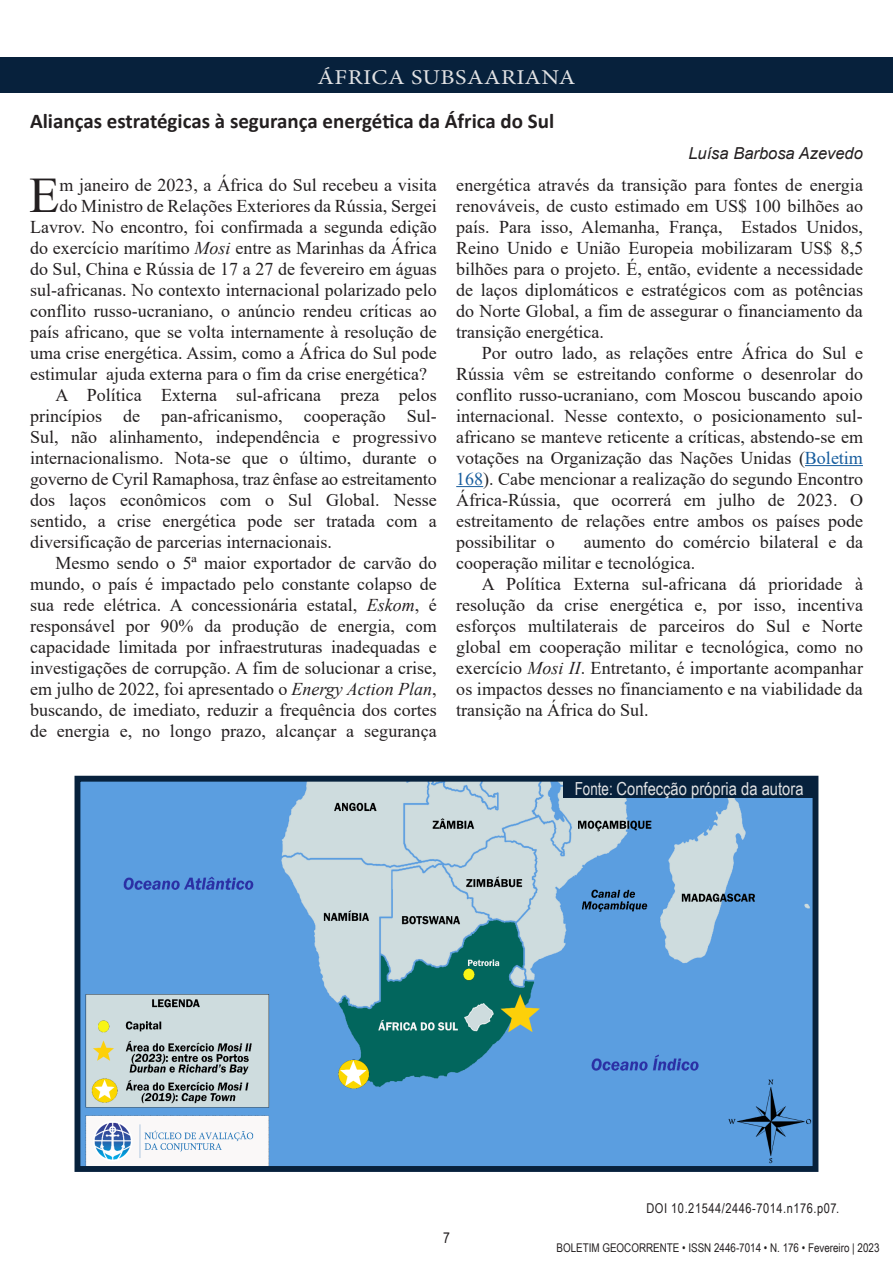
<style>
.page{position:relative;width:893px;height:1263px;background:#fff}
.page>*{position:absolute;margin:0;border:0;box-sizing:border-box;transform-origin:0 0}
.INÍCIO_DO_TEXTO{font:49.65px "Times New Roman";color:#231f20}
.Título_das_seções__R{font:21.15px "Minion Pro";letter-spacing:.02em;color:#e0e1e3;scale:1.14 1}
.TÍTULO{font:700 21px "Calibri";color:#231f20}
.FORMATAÇÃO_TEXTO{font:18px/21px "Times New Roman";color:#231f20;text-align:justify}
.INÍCIO_DO_TEXTO-2{font:18px "Times New Roman";color:#231f20}
.t1{font:18px "Arial Narrow";color:#e0e1e3;scale:.91 1}
.NOME_DO_PESQUISADOR{font:italic 16.5px "Arial";color:#231f20}
.t2{font:15px "Arial Narrow";color:#231f20}
.NOME_DO_PESQUISADOR-2{font:13.5px "Arial Narrow";letter-spacing:.04em;color:#231f20}
.t3{font:12px "Arial Narrow";color:#231f20}
.s1{font-style:italic}
.s2{color:#175d9e}
</style>
<div class="page">
<img style="left:82px;top:783px;width:729px;height:382px">
<div style="left:75px;top:776px;width:743px;height:396px;border:6px solid #07213c"></div>
<div style="left:564px;top:780px;width:251px;height:18px;background:#07213c"></div>
<hr style="left:805px;top:465px;width:58px;height:1px;background:#175d9e">
<svg style="left:456px;top:486px;width:27px;height:1px"></svg>
<div style="left:0;top:57px;width:893px;height:36px;background:#07213c"></div>
<p class="Título_das_seções__R" style="left:318px;top:63px;width:228px">ÁFRICA SUBSAARIANA</p>
<p class="TÍTULO" style="left:30px;top:106px;width:526px">Alianças estratégicas à segurança energética da África do Sul</p>
<p class="NOME_DO_PESQUISADOR" style="left:688px;top:143px;width:176px">Luísa Barbosa Azevedo</p>
<p class="INÍCIO_DO_TEXTO" style="left:29px;top:160px;width:32px">E</p>
<p class="INÍCIO_DO_TEXTO-2" style="left:59px;top:172px;width:379px">m janeiro de 2023, a África do Sul recebeu a visita</p>
<p class="INÍCIO_DO_TEXTO-2" style="left:59px;top:193px;width:379px">do Ministro de Relações Exteriores da Rússia, Sergei</p>
<p class="INÍCIO_DO_TEXTO-2" style="left:30px;top:214px;width:408px">Lavrov. No encontro, foi confirmada a segunda edição</p>
<p class="INÍCIO_DO_TEXTO-2" style="left:30px;top:235px;width:408px">do exercício marítimo <span class="s1">Mosi</span> entre as Marinhas da África</p>
<p class="INÍCIO_DO_TEXTO-2" style="left:30px;top:256px;width:408px">do Sul, China e Rússia de 17 a 27 de fevereiro em águas</p>
<p class="INÍCIO_DO_TEXTO-2" style="left:30px;top:277px;width:408px">sul-africanas. No contexto internacional polarizado pelo</p>
<p class="INÍCIO_DO_TEXTO-2" style="left:30px;top:298px;width:408px">conflito russo-ucraniano, o anúncio rendeu críticas ao</p>
<p class="INÍCIO_DO_TEXTO-2" style="left:30px;top:319px;width:408px">país africano, que se volta internamente à resolução de</p>
<p class="INÍCIO_DO_TEXTO-2" style="left:30px;top:340px;width:408px">uma crise energética. Assim, como a África do Sul pode</p>
<p class="INÍCIO_DO_TEXTO-2" style="left:30px;top:361px;width:398px">estimular ajuda externa para o fim da crise energética?</p>
<p class="FORMATAÇÃO_TEXTO" style="left:30px;top:383px;width:408px;text-indent:26px">A Política Externa sul-africana preza pelos princípios de pan-africanismo, cooperação Sul-Sul, não alinhamento, independência e progressivo internacionalismo. Nota-se que o último, durante o governo de Cyril Ramaphosa, traz ênfase ao estreitamento dos laços econômicos com o Sul Global. Nesse sentido, a crise energética pode ser tratada com a diversificação de parcerias internacionais.</p>
<p class="FORMATAÇÃO_TEXTO" style="left:30px;top:551px;width:408px;text-indent:26px">Mesmo sendo o 5ª maior exportador de carvão do mundo, o país é impactado pelo constante colapso de sua rede elétrica. A concessionária estatal, <span class="s1">Eskom</span>, é responsável por 90% da produção de energia, com capacidade limitada por infraestruturas inadequadas e investigações de corrupção. A fim de solucionar a crise, em julho de 2022, foi apresentado o <span class="s1">Energy Action Plan</span>, buscando, de imediato, reduzir a frequência dos cortes de energia e, no longo prazo, alcançar a segurança</p>
<p class="FORMATAÇÃO_TEXTO" style="left:456px;top:173px;width:408px">energética através da transição para fontes de energia renováveis, de custo estimado em US$ 100 bilhões ao país. Para isso, Alemanha, França, Estados Unidos, Reino Unido e União Europeia mobilizaram US$ 8,5 bilhões para o projeto. É, então, evidente a necessidade de laços diplomáticos e estratégicos com as potências do Norte Global, a fim de assegurar o financiamento da transição energética.</p>
<p class="FORMATAÇÃO_TEXTO" style="left:456px;top:341px;width:408px;text-indent:26px">Por outro lado, as relações entre África do Sul e Rússia vêm se estreitando conforme o desenrolar do conflito russo-ucraniano, com Moscou buscando apoio internacional. Nesse contexto, o posicionamento sul&shy;africano se manteve reticente a críticas, abstendo-se em votações na Organização das Nações Unidas (<span class="s2">Boletim 168</span>). Cabe mencionar a realização do segundo Encontro África-Rússia, que ocorrerá em julho de 2023. O estreitamento de relações entre ambos os países pode possibilitar o</p>
<p class="FORMATAÇÃO_TEXTO" style="left:456px;top:530px;width:408px;text-indent:128px">aumento do comércio bilateral e da cooperação militar e tecnológica.</p>
<p class="FORMATAÇÃO_TEXTO" style="left:456px;top:572px;width:408px;text-indent:26px">A Política Externa sul-africana dá prioridade à resolução da crise energética e, por isso, incentiva esforços multilaterais de parceiros do Sul e Norte global em cooperação militar e tecnológica, como no exercício <span class="s1">Mosi II</span>. Entretanto, é importante acompanhar os impactos desses no financiamento e na viabilidade da transição na África do Sul.</p>
<p class="t1" style="left:575px;top:776px;width:253px">Fonte: Confecção própria da autora</p>
<p class="NOME_DO_PESQUISADOR-2" style="left:646px;top:1199px;width:194px">DOI 10.21544/2446-7014.n176.p07.</p>
<p class="t2" style="left:443px;top:1226px;width:8px">7</p>
<p class="t3" style="left:556px;top:1239px;width:324px">BOLETIM GEOCORRENTE • ISSN 2446-7014 • N. 176 • Fevereiro | 2023</p>
</div>
